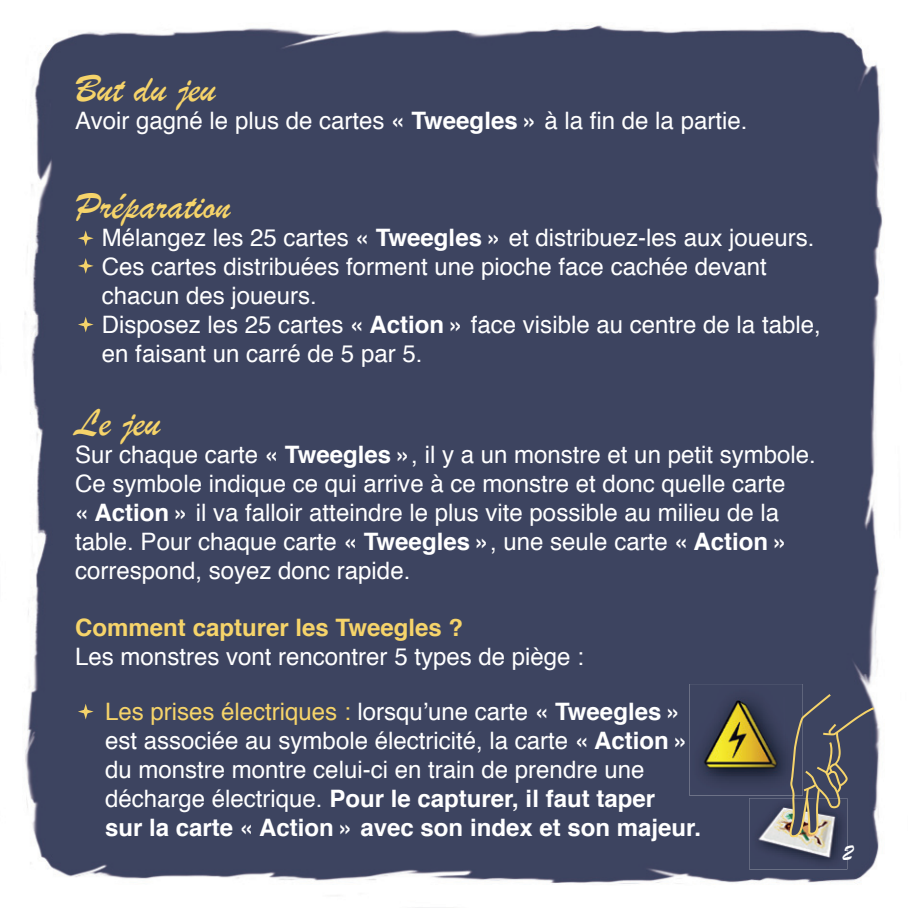
<style>
.page{position:relative;width:908px;height:908px;background:#fff}
.page>*{position:absolute;margin:0;border:0;box-sizing:border-box;transform-origin:0 0}
.t1{font:40px "Brush Script";color:#f6d46a}
.t2{font:24px/28.8px "Helvetica";color:#fff}
.t3{font:700 24px "Helvetica";color:#f6d46a}
.t4{font:24px "Brush Script";color:#fff}
.s1{font-weight:700}
.s2{color:#f6d46a}
</style>
<div class="page">
<div style="left:25px;top:25px;width:858px;height:871px;background:#3d4460"></div>
<img style="left:748px;top:797px;width:98px;height:71px">
<img style="left:755px;top:804px;width:83px;height:54px">
<svg style="left:78px;top:230px;width:16px;height:16px"></svg>
<svg style="left:78px;top:258px;width:16px;height:15px"></svg>
<svg style="left:78px;top:316px;width:16px;height:16px"></svg>
<svg style="left:78px;top:703px;width:16px;height:16px"></svg>
<img style="left:689px;top:683px;width:113px;height:112px">
<img style="left:696px;top:697px;width:88px;height:78px">
<svg style="left:789px;top:693px;width:84px;height:143px;background:#555763"></svg>
<h1 class="t1" style="left:75px;top:64px;width:142px">But du jeu</h1>
<p class="t2" style="left:75px;top:107px;width:673px">Avoir gagné le plus de cartes <span class="s1">« Tweegles »</span> à la fin de la partie.</p>
<h1 class="t1" style="left:75px;top:181px;width:157px">Préparation</h1>
<p class="t2" style="left:102px;top:224px;width:720px">Mélangez les 25 cartes <span class="s1">« Tweegles »</span> et distribuez-les aux joueurs.<br>Ces cartes distribuées forment une pioche face cachée devant chacun des joueurs.<br>Disposez les 25 cartes <span class="s1">« Action »</span> face visible au centre de la table, en faisant un carré de 5 par 5.</p>
<h1 class="t1" style="left:75px;top:397px;width:86px">Le jeu</h1>
<p class="t2" style="left:75px;top:441px;width:741px">Sur chaque carte <span class="s1">« Tweegles »</span>, il y a un monstre et un petit symbole.<br>Ce symbole indique ce qui arrive à ce monstre et donc quelle carte<br><span class="s1">« Action »</span> il va falloir atteindre le plus vite possible au milieu de la table. Pour chaque carte <span class="s1">« Tweegles »</span>, une seule carte <span class="s1">« Action » </span>correspond, soyez donc rapide.</p>
<p class="t3" style="left:75px;top:608px;width:389px">Comment capturer les Tweegles ?</p>
<p class="t2" style="left:75px;top:642px;width:510px">Les monstres vont rencontrer 5 types de piège :</p>
<p class="t2" style="left:105px;top:697px;width:597px"><span class="s2">Les prises électriques :</span> lorsqu’une carte <span class="s1">« Tweegles » </span>est associée au symbole électricité, la carte <span class="s1">« Action » </span>du monstre montre celui-ci en train de prendre une décharge électrique. <span class="s1">Pour le capturer, il faut taper<br>sur la carte « Action » avec son index et son majeur.</span></p>
<p class="t4" style="left:842px;top:837px;width:12px">2</p>
</div>
